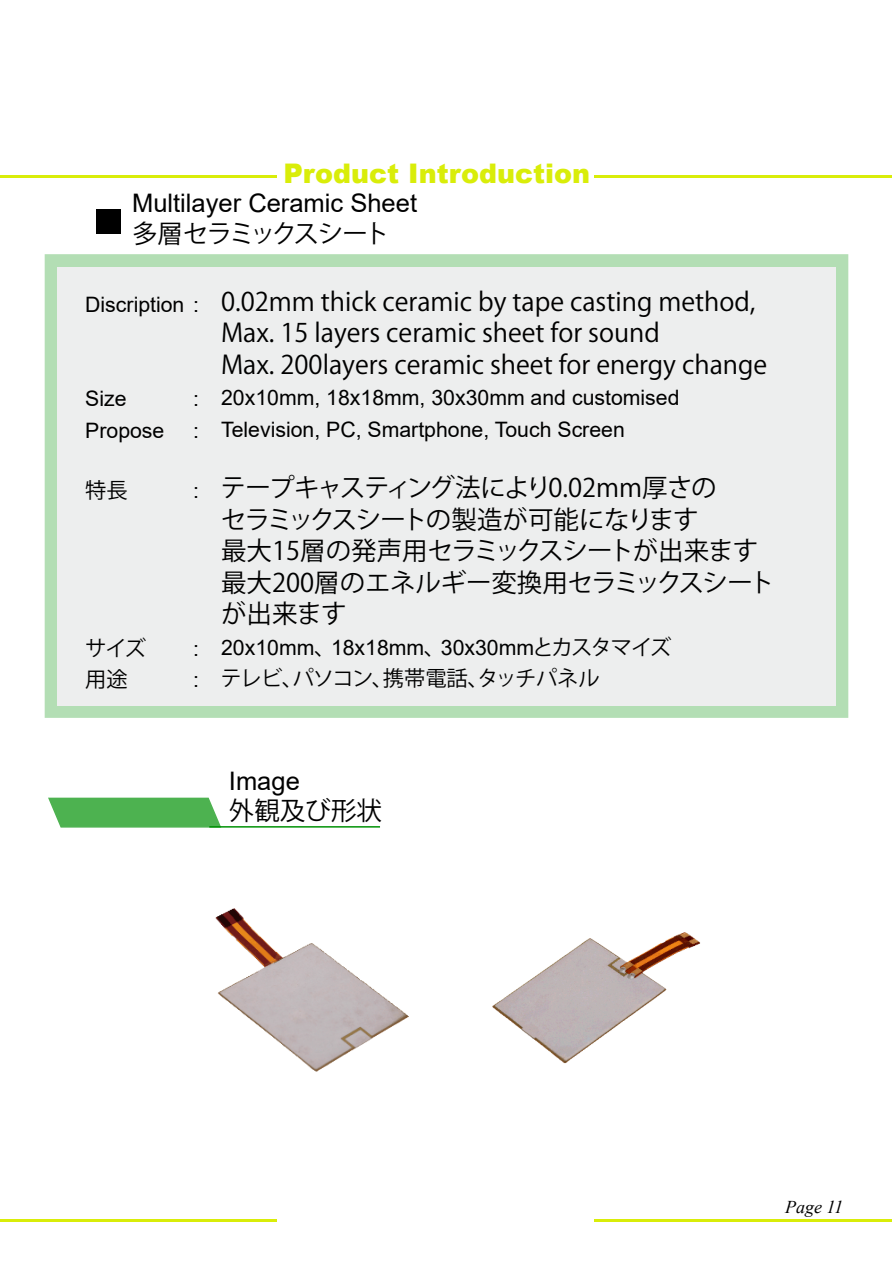
<style>
.page{position:relative;width:893px;height:1263px;background:#fff}
.page>*{position:absolute;margin:0;border:0;box-sizing:border-box;transform-origin:0 0}
.t1{font:900 27px "Arial";color:#d9ed09}
.t2{font:25.5px/31.5px "Koz Go Pr 6 N";color:#000}
.t3{font:25.5px/31.5px "Koz Go Pr 6 N";letter-spacing:-.03em;color:#000}
.t4{font:25.5px "Arial";color:#000}
.t5{font:25.5px "Koz Go Pr 6 N";letter-spacing:-.095em;color:#000}
.t6{font:21.3px/31.5px "Arial";color:#000}
.t7{font:21.3px "Koz Go Pr 6 N";letter-spacing:-.01em;color:#000}
.t8{font:italic 18px "Times New Roman";color:#000}
.s1{font-family:"Koz Go Pr 6 N"}
</style>
<div class="page">
<div style="left:45px;top:254px;width:803px;height:464px;background:#b3deb4"></div>
<div style="left:57px;top:267px;width:778px;height:438px;background:#edeeee"></div>
<div style="left:96px;top:209px;width:24px;height:24px;background:#000"></div>
<hr style="left:595px;top:1219px;width:297px;height:3px;background:#d9ed09">
<hr style="left:1px;top:1219px;width:276px;height:3px;background:#d9ed09">
<hr style="left:595px;top:176px;width:297px;height:2px;background:#d9ed09">
<hr style="left:1px;top:176px;width:276px;height:2px;background:#d9ed09">
<hr style="left:209px;top:826px;width:171px;height:2px;background:#009105">
<svg style="left:48px;top:798px;width:173px;height:30px;background:#5bb85e"></svg>
<img style="left:492px;top:932px;width:208px;height:132px">
<img style="left:215px;top:908px;width:194px;height:164px">
<p class="t1" style="left:283px;top:164px;width:308px">Product Introduction</p>
<p class="t4" style="left:132px;top:193px;width:286px">Multilayer Ceramic Sheet</p>
<p class="t5" style="left:132px;top:219px;width:259px">多層セラミックスシート</p>
<p class="t6" style="left:85px;top:290px;width:115px">Discription :</p>
<p class="t6" style="left:85px;top:385px;width:43px">Size</p>
<p class="t6" style="left:193px;top:385px;width:7px">:</p>
<p class="t6" style="left:85px;top:416px;width:81px">Propose</p>
<p class="t6" style="left:193px;top:416px;width:7px">:</p>
<p class="t7" style="left:85px;top:478px;width:44px">特長</p>
<p class="t6" style="left:193px;top:477px;width:7px">:</p>
<p class="t7" style="left:85px;top:636px;width:62px">サイズ</p>
<p class="t6" style="left:193px;top:634px;width:7px">:</p>
<p class="t7" style="left:85px;top:667px;width:44px">用途</p>
<p class="t6" style="left:193px;top:666px;width:7px">:</p>
<p class="t2" style="left:221px;top:286px;width:548px">0.02mm thick ceramic by tape casting method,<br>Max. 15 layers ceramic sheet for sound<br>Max. 200layers ceramic sheet for energy change</p>
<p class="t6" style="left:221px;top:384px;width:460px">20x10mm, 18x18mm, 30x30mm and customised<br>Television, PC, Smartphone, Touch Screen</p>
<p class="t3" style="left:221px;top:473px;width:555px">テープキャスティング法により0.02mm厚さの<br>セラミックスシートの製造が可能になります<br>最大15層の発声用セラミックスシートが出来ます最大200層のエネルギー変換用セラミックスシートが出来ます</p>
<p class="t6" style="left:221px;top:634px;width:452px">20x10mm<span class="s1">、</span>18x18mm<span class="s1">、</span>30x30mm<span class="s1">とカスタマイズ</span></p>
<p class="t7" style="left:221px;top:667px;width:381px">テレビ、パソコン、携帯電話、タッチパネル</p>
<p class="t4" style="left:229px;top:771px;width:72px">Image</p>
<p class="t2" style="left:229px;top:796px;width:155px">外観及び形状</p>
<p class="t8" style="left:785px;top:1200px;width:60px">Page 11</p>
</div>
